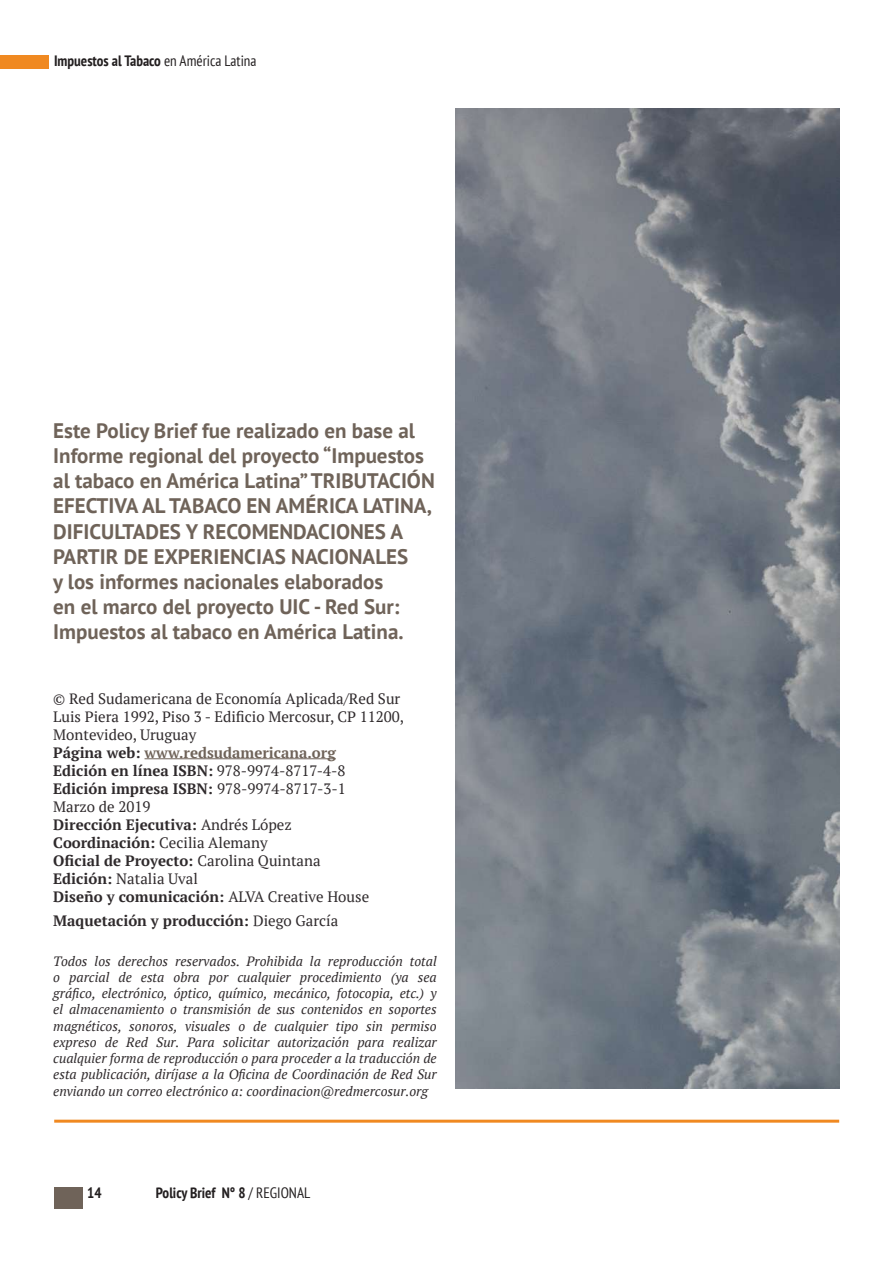
<style>
.page{position:relative;width:893px;height:1263px;background:#fff}
.page>*{position:absolute;margin:0;border:0;box-sizing:border-box;transform-origin:0 0}
.t1{font:700 21px/25.2px "PT Sans";color:#6f6359}
.t2{font:15px/18px "PT Serif";color:#2f2a2c}
.t3{font:700 condensed 15px "PT Sans";color:#231f20}
.t4{font:700 15px "PT Serif";color:#2f2a2c}
.t5{font:italic 13.5px/16.2px "PT Serif";color:#2f2a2c;text-align:justify}
.s1{font-weight:400}
.s2{font-weight:700}
.s3{font-weight:700;color:#6f6359}
</style>
<div class="page">
<div style="left:54px;top:1187px;width:29px;height:22px;background:#6f6359"></div>
<div style="left:0;top:55px;width:49px;height:13px;background:#f08921"></div>
<hr style="left:54px;top:1120px;width:785px;height:3px;background:#f08921">
<hr style="left:145px;top:758px;width:191px;height:1px;background:#6f6359">
<img style="left:456px;top:108px;width:383px;height:981px">
<p class="t3" style="left:54px;top:51px;width:204px">Impuestos al Tabaco <span class="s1">en América Latina</span></p>
<p class="t1" style="left:53px;top:417px;width:383px">Este Policy Brief fue realizado en base al Informe regional del proyecto “Impuestos al tabaco en América Latina” TRIBUTACIÓN EFECTIVA AL TABACO EN AMÉRICA LATINA, DIFICULTADES Y RECOMENDACIONES A PARTIR DE EXPERIENCIAS NACIONALES<br>y los informes nacionales elaborados<br>en el marco del proyecto UIC - Red Sur:<br>Impuestos al tabaco en América Latina.</p>
<p class="t2" style="left:53px;top:689px;width:352px">© Red Sudamericana de Economía Aplicada/Red Sur Luis Piera 1992, Piso 3 - Edificio Mercosur, CP 11200, Montevideo, Uruguay<br><span class="s2">Página web:</span> <span class="s3">www.redsudamericana.org<br></span><span class="s2">Edición en línea ISBN:</span> 978-9974-8717-4-8<br><span class="s2">Edición impresa ISBN:</span> 978-9974-8717-3-1<br>Marzo de 2019<br><span class="s2">Dirección Ejecutiva:</span> Andrés López<br><span class="s2">Coordinación:</span> Cecilia Alemany<br><span class="s2">Oficial de Proyecto:</span> Carolina Quintana<br><span class="s2">Edición:</span> Natalia Uval<br><span class="s2">Diseño y comunicación:</span> ALVA Creative House</p>
<p class="t4" style="left:53px;top:910px;width:287px">Maquetación y producción: <span class="s1">Diego García</span></p>
<p class="t5" style="left:53px;top:953px;width:385px">Todos los derechos reservados. Prohibida la reproducción total o parcial de esta obra por cualquier procedimiento (ya sea gráfico, electrónico, óptico, químico, mecánico, fotocopia, etc.) y el almacenamiento o transmisión de sus contenidos en soportes magnéticos, sonoros, visuales o de cualquier tipo sin permiso expreso de Red Sur. Para solicitar autorización para realizar cualquier forma de reproducción o para proceder a la traducción de esta publicación, diríjase a la Oficina de Coordinación de Red Sur enviando un correo electrónico a: coordinacion@redmercosur.org</p>
<p class="t3" style="left:87px;top:1183px;width:16px">14</p>
<p class="t3" style="left:156px;top:1183px;width:156px">Policy Brief N° 8 <span class="s1">/ REGIONAL</span></p>
</div>
